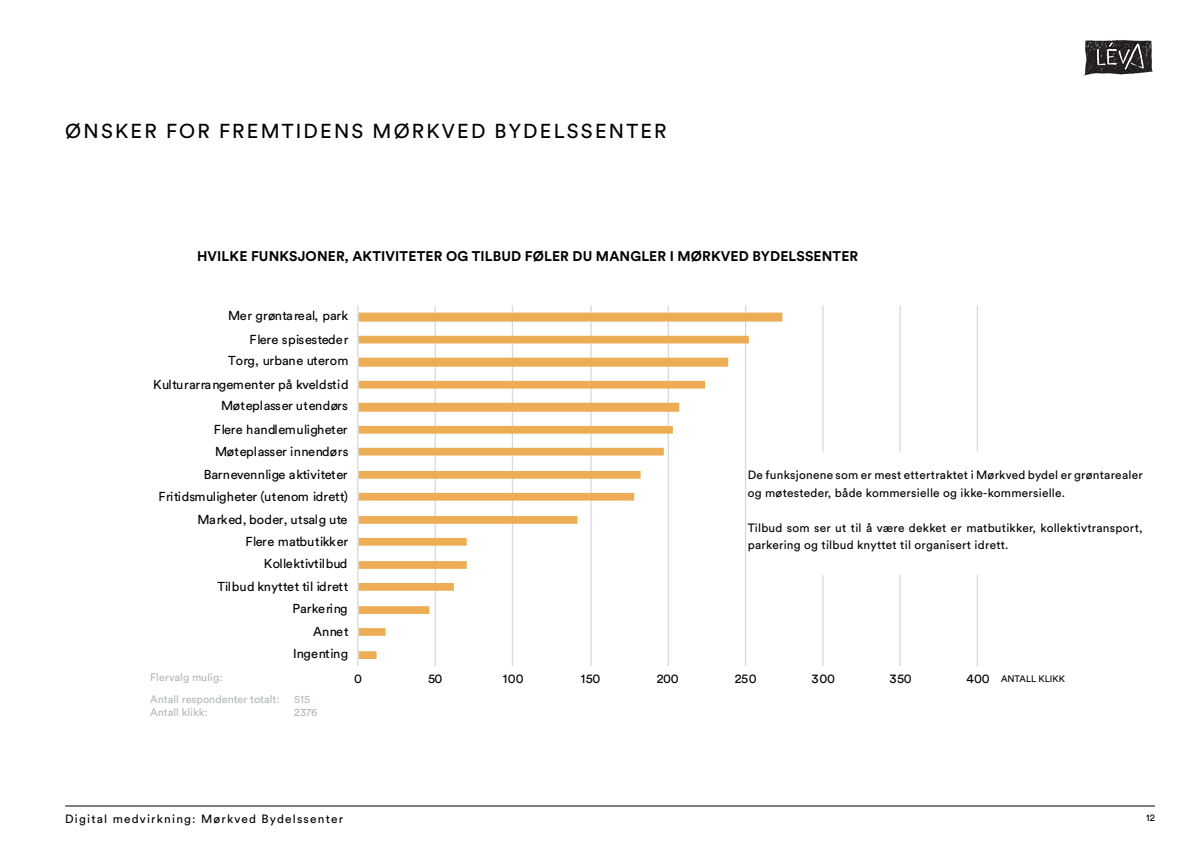
<style>
.page{position:relative;width:1191px;height:842px;background:#fff}
.page>*{position:absolute;margin:0;border:0;box-sizing:border-box;transform-origin:0 0}
.t1{font:20px "Circular Std";letter-spacing:.11em;color:#000}
.t2{font:700 13.9px "Circular Std";letter-spacing:.01em;color:#000}
.t3{font:12.9px "Circular Std";letter-spacing:.01em;color:#000}
.t4{font:12.9px "Circular Std";letter-spacing:-.01em;color:#000}
.t5{font:12.9px "Circular Std";letter-spacing:.035em;color:#000}
.t6{font:11.9px/17.5px "Circular Std";letter-spacing:.02em;color:#000}
.t7{font:11.9px "Circular Std";letter-spacing:.1em;color:#000}
.t8{font:10.9px "Circular Std";color:#b1b8bc}
.t9{font:9.9px "Circular Std";color:#000}
.t10{font:9.3px "Circular Std";color:#000}
</style>
<div class="page">
<img style="left:1083px;top:40px;width:70px;height:36px">
<hr style="left:65px;top:806px;width:1090px;height:1px;background:#000">
<svg style="left:357px;top:305px;width:621px;height:361px"></svg>
<div style="left:748px;top:452px;width:394px;height:123px;background:#fff"></div>
<h1 class="t1" style="left:65px;top:119px;width:603px">ØNSKER FOR FREMTIDENS MØRKVED BYDELSSENTER</h1>
<p class="t2" style="left:197px;top:247px;width:663px">HVILKE FUNKSJONER, AKTIVITETER OG TILBUD FØLER DU MANGLER I MØRKVED BYDELSSENTER</p>
<p class="t3" style="left:228px;top:308px;width:122px">Mer grøntareal, park</p>
<p class="t3" style="left:250px;top:331px;width:100px">Flere spisesteder</p>
<p class="t3" style="left:228px;top:353px;width:122px">Torg, urbane uterom</p>
<p class="t3" style="left:153px;top:376px;width:197px">Kulturarrangementer på kveldstid</p>
<p class="t3" style="left:221px;top:398px;width:128px">Møteplasser utendørs</p>
<p class="t5" style="left:214px;top:421px;width:135px">Flere handlemuligheter</p>
<p class="t3" style="left:215px;top:443px;width:135px">Møteplasser innendørs</p>
<p class="t3" style="left:204px;top:466px;width:145px">Barnevennlige aktiviteter</p>
<p class="t3" style="left:159px;top:488px;width:191px">Fritidsmuligheter (utenom idrett)</p>
<p class="t3" style="left:198px;top:511px;width:151px">Marked, boder, utsalg ute</p>
<p class="t4" style="left:245px;top:533px;width:104px">Flere matbutikker</p>
<p class="t3" style="left:264px;top:555px;width:85px">Kollektivtilbud</p>
<p class="t3" style="left:217px;top:578px;width:132px">Tilbud knyttet til idrett</p>
<p class="t4" style="left:292px;top:600px;width:57px">Parkering</p>
<p class="t3" style="left:313px;top:623px;width:37px">Annet</p>
<p class="t3" style="left:293px;top:645px;width:57px">Ingenting</p>
<p class="t6" style="left:748px;top:466px;width:396px">De funksjonene som er mest ettertraktet i Mørkved bydel er grøntarealer og møtesteder, både kommersielle og ikke-kommersielle.</p>
<p class="t6" style="left:748px;top:519px;width:396px">Tilbud som ser ut til å være dekket er matbutikker, kollektivtransport, parkering og tilbud knyttet til organisert idrett.</p>
<p class="t8" style="left:150px;top:671px;width:74px">Flervalg mulig:</p>
<p class="t8" style="left:150px;top:692px;width:131px">Antall respondenter totalt:</p>
<p class="t8" style="left:294px;top:692px;width:17px">515</p>
<p class="t8" style="left:150px;top:705px;width:59px">Antall klikk:</p>
<p class="t8" style="left:294px;top:705px;width:25px">2376</p>
<p class="t3" style="left:354px;top:671px;width:9px">0</p>
<p class="t3" style="left:428px;top:671px;width:16px">50</p>
<p class="t3" style="left:503px;top:671px;width:22px">100</p>
<p class="t3" style="left:581px;top:671px;width:21px">150</p>
<p class="t3" style="left:656px;top:671px;width:24px">200</p>
<p class="t3" style="left:734px;top:671px;width:24px">250</p>
<p class="t3" style="left:811px;top:671px;width:25px">300</p>
<p class="t3" style="left:889px;top:671px;width:24px">350</p>
<p class="t3" style="left:966px;top:671px;width:25px">400</p>
<p class="t10" style="left:1001px;top:673px;width:65px">ANTALL KLIKK</p>
<p class="t7" style="left:65px;top:811px;width:279px">Digital medvirkning: Mørkved Bydelssenter</p>
<p class="t9" style="left:1146px;top:812px;width:10px">12</p>
</div>
